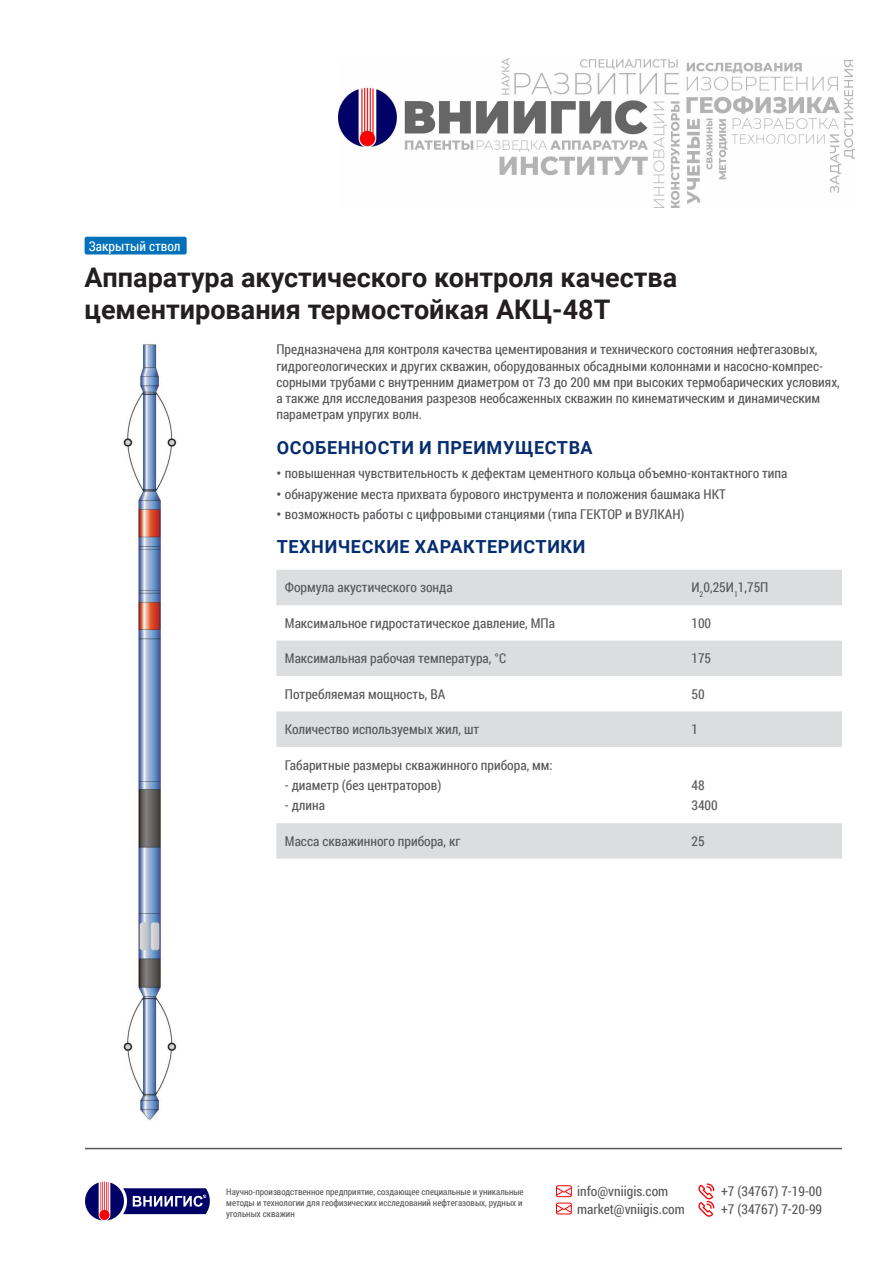
<style>
.page{position:relative;width:893px;height:1263px;background:#fff}
.page>*{position:absolute;margin:0;border:0;box-sizing:border-box;transform-origin:0 0}
.Заголовок{font:700 27px/32.4px "Roboto";color:#231f20}
.Подзаголовок_H3{font:700 18px "Roboto";letter-spacing:.035em;color:#052d6f}
.Paragraph{font:13.5px/16.2px "Roboto Condensed";color:#57585a}
.Закрытый_ствол{font:13.5px "Roboto Condensed";color:#fff}
.t1{font:9px/10.8px "Roboto Condensed";color:#57585a}
.s1{font-family:"Roboto";font-weight:700}
</style>
<div class="page">
<hr style="left:85px;top:1148px;width:757px;height:1px;background:#57585a">
<svg style="left:85px;top:1182px;width:125px;height:38px"></svg>
<svg style="left:556px;top:1185px;width:16px;height:29px"></svg>
<svg style="left:698px;top:1183px;width:16px;height:34px"></svg>
<img style="left:338px;top:58px;width:517px;height:149px">
<div style="left:85px;top:237px;width:102px;height:17px;background:#0072bc;border-radius:2px"></div>
<img style="left:123px;top:344px;width:54px;height:776px">
<svg style="left:276px;top:570px;width:566px;height:289px"></svg>
<p class="Закрытый_ствол" style="left:89px;top:238px;width:93px">Закрытый ствол</p>
<p class="Заголовок" style="left:85px;top:260px;width:594px">Аппаратура акустического контроля качества цементирования термостойкая АКЦ-48Т</p>
<p class="Paragraph" style="left:276px;top:341px;width:565px">Предназначена для контроля качества цементирования и технического состояния нефтегазовых, гидрогеологических и других скважин, оборудованных обсадными колоннами и насосно-компрес&shy;сорными трубами с внутренним диаметром от 73 до 200 мм при высоких термобарических условиях, а также для исследования разрезов необсаженных скважин по кинематическим и динамическим параметрам упругих волн.</p>
<p class="Подзаголовок_H3" style="left:277px;top:434px;width:317px">ОСОБЕННОСТИ И ПРЕИМУЩЕСТВА</p>
<p class="Paragraph" style="left:276px;top:465px;width:513px"><span class="s1">•</span> повышенная чувствительность к дефектам цементного кольца объемно-контактного типа</p>
<p class="Paragraph" style="left:276px;top:486px;width:451px"><span class="s1">•</span> обнаружение места прихвата бурового инструмента и положения башмака НКТ</p>
<p class="Paragraph" style="left:276px;top:506px;width:410px"><span class="s1">•</span> возможность работы с цифровыми станциями (типа ГЕКТОР и ВУЛКАН)</p>
<p class="Подзаголовок_H3" style="left:277px;top:534px;width:310px">ТЕХНИЧЕСКИЕ ХАРАКТЕРИСТИКИ</p>
<p class="Paragraph" style="left:285px;top:580px;width:169px">Формула акустического зонда</p>
<p class="Paragraph" style="left:691px;top:580px;width:79px">И<sub>2</sub>0,25И<sub>1</sub>1,75П</p>
<p class="Paragraph" style="left:285px;top:615px;width:272px">Максимальное гидростатическое давление, МПа</p>
<p class="Paragraph" style="left:691px;top:615px;width:21px">100</p>
<p class="Paragraph" style="left:285px;top:650px;width:223px">Максимальная рабочая температура, °С</p>
<p class="Paragraph" style="left:691px;top:650px;width:21px">175</p>
<p class="Paragraph" style="left:285px;top:686px;width:162px">Потребляемая мощность, ВА</p>
<p class="Paragraph" style="left:691px;top:686px;width:15px">50</p>
<p class="Paragraph" style="left:285px;top:721px;width:196px">Количество используемых жил, шт</p>
<p class="Paragraph" style="left:691px;top:721px;width:8px">1</p>
<p class="Paragraph" style="left:285px;top:757px;width:269px">Габаритные размеры скважинного прибора, мм:</p>
<p class="Paragraph" style="left:285px;top:777px;width:158px">- диаметр (без центраторов)</p>
<p class="Paragraph" style="left:285px;top:798px;width:42px">- длина</p>
<p class="Paragraph" style="left:691px;top:777px;width:15px">48</p>
<p class="Paragraph" style="left:691px;top:798px;width:28px">3400</p>
<p class="Paragraph" style="left:285px;top:833px;width:177px">Масса скважинного прибора, кг</p>
<p class="Paragraph" style="left:691px;top:833px;width:15px">25</p>
<p class="t1" style="left:226px;top:1186px;width:299px">Научно-производственное предприятие, создающее специальные и уникальные методы и технологии для геофизических исследований нефтегазовых, рудных и угольных скважин</p>
<p class="Paragraph" style="left:577px;top:1183px;width:109px;line-height:17.4px">info@vniigis.com market@vniigis.com</p>
<p class="Paragraph" style="left:721px;top:1183px;width:102px;line-height:17.4px">+7 (34767) 7-19-00 +7 (34767) 7-20-99</p>
</div>
